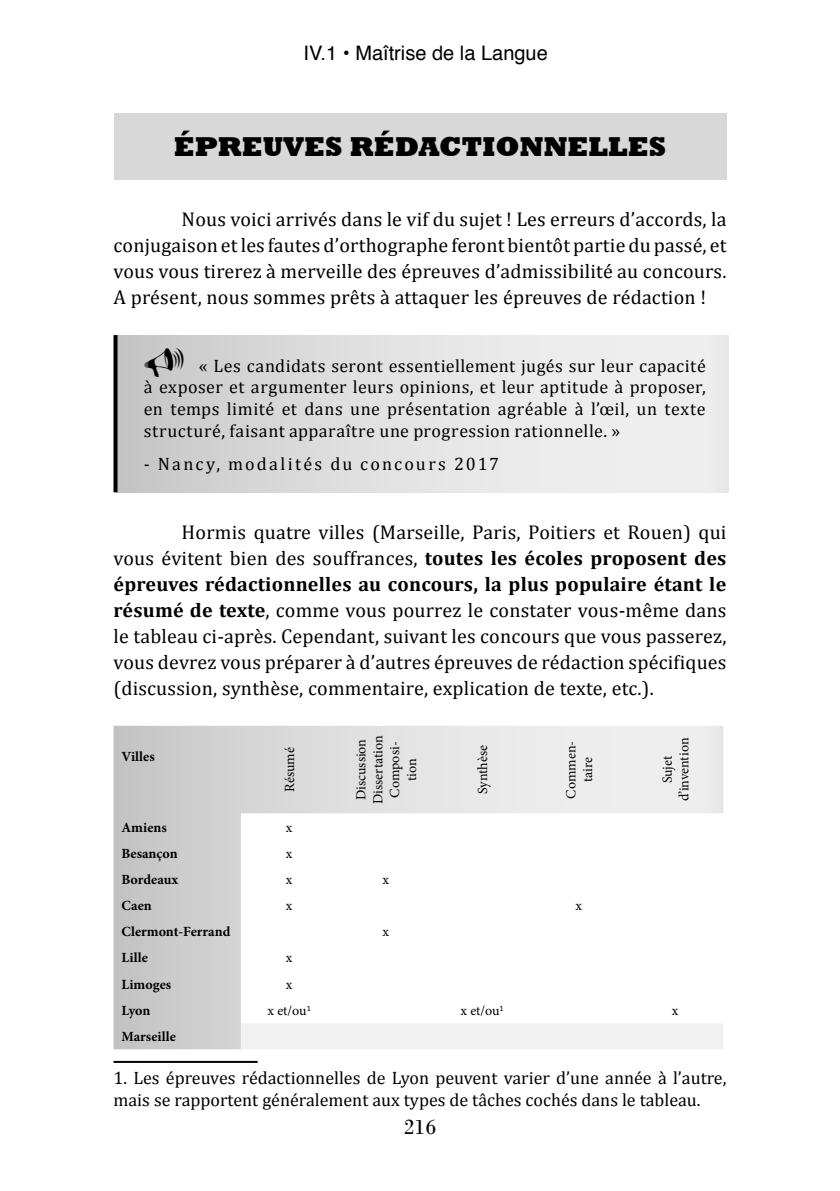
<style>
.page{position:relative;width:840px;height:1191px;background:#fff}
.page>*{position:absolute;margin:0;border:0;box-sizing:border-box;transform-origin:0 0}
.Sans_interligne{font:800 28px "Rockwell";color:#000}
.t1{font:22px "Bodoni";color:#000}
.PARAGRAPHE_PLAIN{font:20px/26px "Cambria";letter-spacing:.01em;color:#000;text-align:justify}
.t2{font:20px "Helvetica";color:#000}
.Note_de_bdp{font:18px/21.6px "Cambria";color:#000;text-align:justify}
.Rapport_de_Jury_et_T{font:18px "Cambria";letter-spacing:.125em;color:#000}
.t3{font:14px/16.8px "Minion Pro";color:#000;text-align:center}
.t4{font:700 14px "Minion Pro";color:#000}
.s1{font-weight:700}
</style>
<div class="page">
<div style="left:113px;top:113px;width:613px;height:66px;background:#d8d8d8"></div>
<div style="left:115px;top:335px;width:613px;height:157px;background:linear-gradient(to right,#cacaca,#f7f7f7)"></div>
<svg style="left:113px;top:335px;width:4px;height:157px"></svg>
<svg style="left:113px;top:726px;width:610px;height:323px"></svg>
<div style="left:241px;top:1023px;width:482px;height:26px;background:#f1f1f1"></div>
<hr style="left:113px;top:1061px;width:144px;height:2px;background:#000">
<svg style="left:145px;top:346px;width:38px;height:30px"></svg>
<p class="t2" style="left:303px;top:38px;width:246px">IV.1 • Maîtrise de la Langue</p>
<p class="Sans_interligne" style="left:173px;top:131px;width:494px">ÉPREUVES RÉDACTIONNELLES</p>
<p class="PARAGRAPHE_PLAIN" style="left:113px;top:206px;width:614px;text-indent:68px">Nous voici arrivés dans le vif du sujet ! Les erreurs d’accords, la conjugaison et les fautes d’orthographe feront bientôt partie du passé, et vous vous tirerez à merveille des épreuves d’admissibilité au concours.<br>A présent, nous sommes prêts à attaquer les épreuves de rédaction !</p>
<p class="Note_de_bdp" style="left:144px;top:355px;width:563px;text-indent:55px">« Les candidats seront essentiellement jugés sur leur capacité à exposer et argumenter leurs opinions, et leur aptitude à proposer, en temps limité et dans une présentation agréable à l’œil, un texte structuré, faisant apparaître une progression rationnelle. »</p>
<p class="Rapport_de_Jury_et_T" style="left:144px;top:453px;width:356px">- Nancy, modalités du concours 2017</p>
<p class="PARAGRAPHE_PLAIN" style="left:113px;top:519px;width:614px;text-indent:68px">Hormis quatre villes (Marseille, Paris, Poitiers et Rouen) qui vous évitent bien des souffrances, <span class="s1">toutes les écoles proposent des épreuves rédactionnelles au concours, la plus populaire étant le résumé de texte</span>, comme vous pourrez le constater vous-même dans le tableau ci-après. Cependant, suivant les concours que vous passerez, vous devrez vous préparer à d’autres épreuves de rédaction spécifiques (discussion, synthèse, commentaire, explication de texte, etc.).<sup>1</sup></p>
<p class="t4" style="left:121px;top:746px;width:35px">Villes</p>
<p class="t3" style="left:281px;top:792px;width:46px;rotate:-90deg">Résumé</p>
<p class="t3" style="left:352px;top:804px;width:70px;text-align:left;rotate:-90deg">Discussion<br>Dissertation</p>
<p class="t3" style="left:386px;top:797px;width:58px;rotate:-90deg">Composi&shy;tion</p>
<p class="t3" style="left:474px;top:794px;width:51px;rotate:-90deg">Synthèse</p>
<p class="t3" style="left:562px;top:798px;width:59px;rotate:-90deg">Commen&shy;taire</p>
<p class="t3" style="left:658px;top:801px;width:65px;rotate:-90deg">Sujet d’invention</p>
<p class="t4" style="left:121px;top:817px;width:47px">Amiens</p>
<p class="t3" style="left:286px;top:818px;width:8px">x</p>
<p class="t4" style="left:121px;top:843px;width:58px">Besançon</p>
<p class="t3" style="left:286px;top:845px;width:8px">x</p>
<p class="t4" style="left:121px;top:869px;width:58px">Bordeaux</p>
<p class="t3" style="left:286px;top:871px;width:8px">x</p>
<p class="t3" style="left:382px;top:871px;width:8px">x</p>
<p class="t4" style="left:121px;top:895px;width:32px">Caen</p>
<p class="t3" style="left:286px;top:897px;width:8px">x</p>
<p class="t3" style="left:575px;top:897px;width:8px">x</p>
<p class="t4" style="left:121px;top:922px;width:110px">Clermont-Ferrand</p>
<p class="t3" style="left:382px;top:923px;width:8px">x</p>
<p class="t4" style="left:121px;top:948px;width:28px">Lille</p>
<p class="t3" style="left:286px;top:949px;width:8px">x</p>
<p class="t4" style="left:121px;top:974px;width:51px">Limoges</p>
<p class="t3" style="left:286px;top:975px;width:8px">x</p>
<p class="t4" style="left:121px;top:1000px;width:30px">Lyon</p>
<p class="t3" style="left:267px;top:1002px;width:45px">x et/ou<sup>1</sup></p>
<p class="t3" style="left:460px;top:1002px;width:45px">x et/ou<sup>1</sup></p>
<p class="t3" style="left:671px;top:1002px;width:8px">x</p>
<p class="t4" style="left:121px;top:1027px;width:56px">Marseille</p>
<p class="Note_de_bdp" style="left:113px;top:1066px;width:614px">1. Les épreuves rédactionnelles de Lyon peuvent varier d’une année à l’autre, mais se rapportent généralement aux types de tâches cochés dans le tableau.</p>
<p class="t1" style="left:403px;top:1114px;width:34px">216</p>
</div>
